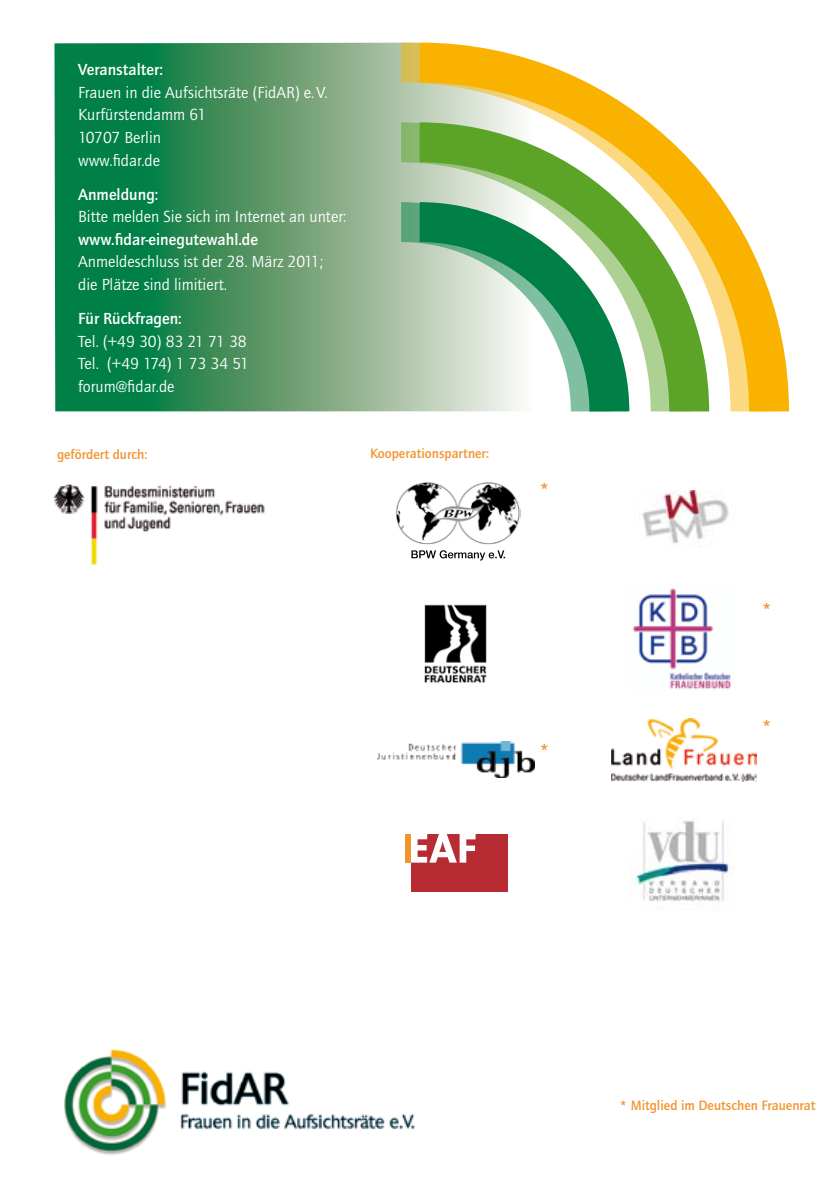
<style>
.page{position:relative;width:840px;height:1191px;background:#fff}
.page>*{position:absolute;margin:0;border:0;box-sizing:border-box;transform-origin:0 0}
.t1{font:700 18px "Quay Itc T";color:#f2942e}
.t2{font:16.6px/22.6px "Quay Itc T";color:#fff}
.t3{font:700 16.6px "Quay Itc T";color:#fff}
.t4{font:700 14px "Quay Itc T";color:#f2942e}
</style>
<div class="page">
<svg style="left:54px;top:43px;width:347px;height:368px;background:#479564"></svg>
<svg style="left:770px;top:294px;width:18px;height:117px;fill:#f9b200"></svg>
<svg style="left:401px;top:43px;width:369px;height:368px"></svg>
<img style="left:64px;top:1048px;width:351px;height:107px">
<img style="left:377px;top:742px;width:157px;height:36px">
<div style="left:410px;top:833px;width:97px;height:58px;background:#b72b33"></div>
<svg style="left:410px;top:833px;width:65px;height:29px"></svg>
<div style="left:405px;top:833px;width:5px;height:29px;background:#f2942e"></div>
<img style="left:642px;top:490px;width:87px;height:54px">
<img style="left:632px;top:588px;width:99px;height:102px">
<img style="left:611px;top:719px;width:144px;height:63px">
<img style="left:396px;top:482px;width:124px;height:62px">
<svg style="left:411px;top:550px;width:94px;height:10px"></svg>
<img style="left:54px;top:484px;width:211px;height:81px">
<img style="left:635px;top:820px;width:96px;height:82px">
<img style="left:424px;top:604px;width:63px;height:79px">
<p class="t3" style="left:78px;top:60px;width:86px">Veranstalter:</p>
<p class="t2" style="left:78px;top:81px;width:251px">Frauen in die Aufsichtsräte (FidAR) e.V.<br>Kurfürstendamm 61<br>10707 Berlin<br>www.fidar.de</p>
<p class="t3" style="left:78px;top:184px;width:82px">Anmeldung:</p>
<p class="t2" style="left:78px;top:205px;width:270px">Bitte melden Sie sich im Internet an unter:</p>
<p class="t3" style="left:78px;top:230px;width:181px">www.fidar-einegutewahl.de</p>
<p class="t2" style="left:78px;top:250px;width:246px">Anmeldeschluss ist der 28. März 2011; die Plätze sind limitiert.</p>
<p class="t3" style="left:78px;top:309px;width:105px">Für Rückfragen:</p>
<p class="t2" style="left:78px;top:329px;width:172px">Tel. (+49 30) 83 21 71 38<br>Tel. (+49 174) 1 73 34 51 forum@fidar.de</p>
<p class="t4" style="left:57px;top:446px;width:92px">gefördert durch:</p>
<p class="t4" style="left:370px;top:445px;width:120px">Kooperationspartner:</p>
<p class="t1" style="left:539px;top:478px;width:11px">*</p>
<p class="t1" style="left:539px;top:739px;width:11px">*</p>
<p class="t1" style="left:761px;top:599px;width:11px">*</p>
<p class="t1" style="left:761px;top:716px;width:11px">*</p>
<p class="t4" style="left:619px;top:1096px;width:197px">* Mitglied im Deutschen Frauenrat</p>
</div>
